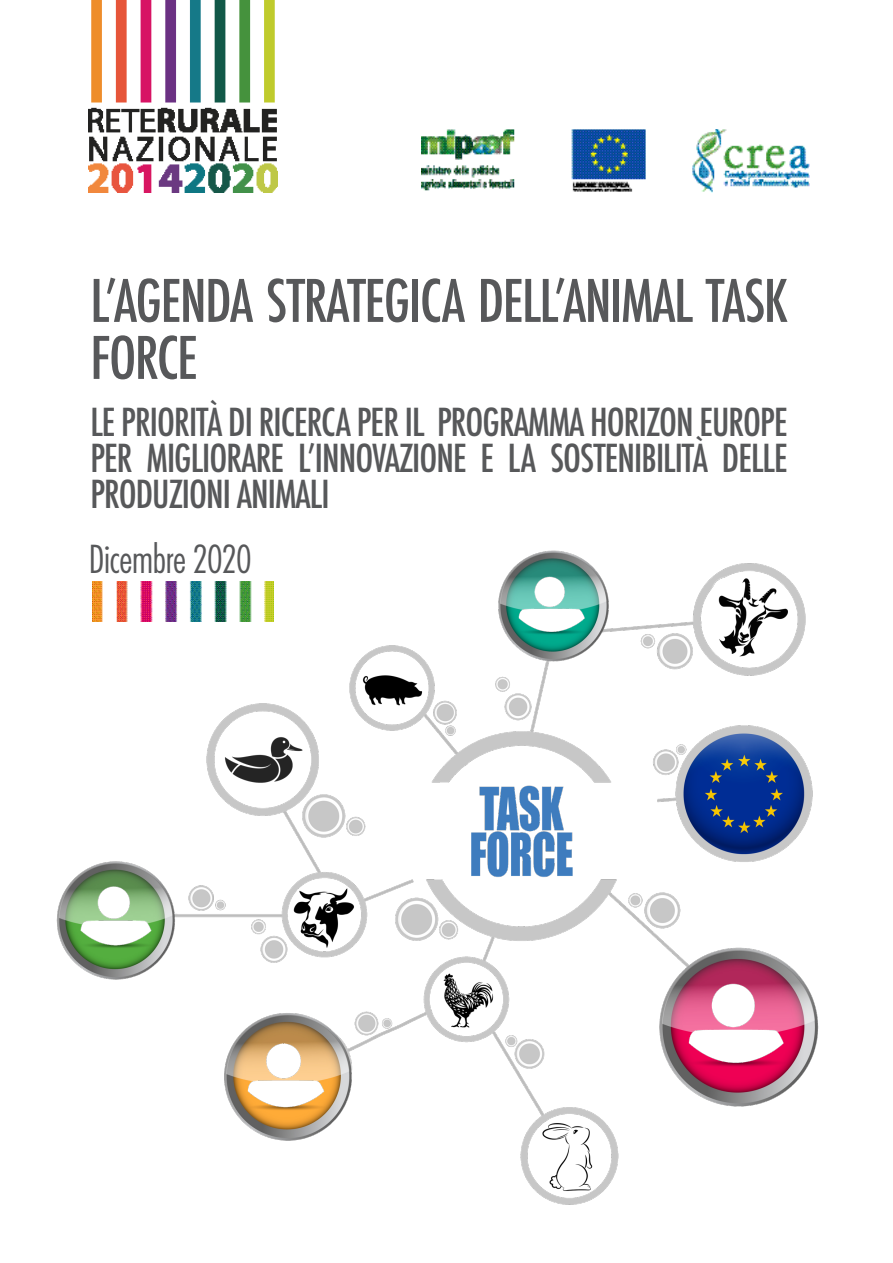
<style>
.page{position:relative;width:893px;height:1263px;background:#fff}
.page>*{position:absolute;margin:0;border:0;box-sizing:border-box;transform-origin:0 0}
.titolo_volume{font:500 57px/57px "Futura Next Cn";letter-spacing:-.025em;color:#57585a}
.titolo_volume-2{font:500 37.5px/36px "Futura Next Cn";letter-spacing:-.025em;color:#57585a}
.sottotitolo{font:300 37.5px "Futura Next Cn";letter-spacing:-.025em;color:#57585a}
</style>
<div class="page">
<img style="left:89px;top:0;width:188px;height:192px">
<img style="left:422px;top:129px;width:387px;height:63px">
<img style="left:56px;top:550px;width:763px;height:655px">
<p class="titolo_volume" style="left:90px;top:273px;width:699px">L’AGENDA STRATEGICA DELL’ANIMAL TASK<br>FORCE</p>
<p class="titolo_volume-2" style="left:90px;top:404px;width:699px">LE PRIORITÀ DI RICERCA PER IL PROGRAMMA HORIZON EUROPE</p>
<p class="titolo_volume-2" style="left:90px;top:440px;width:699px">PER MIGLIORARE L’INNOVAZIONE E LA SOSTENIBILITÀ DELLE<br>PRODUZIONI ANIMALI</p>
<p class="sottotitolo" style="left:89px;top:537px;width:164px">Dicembre 2020</p>
</div>
